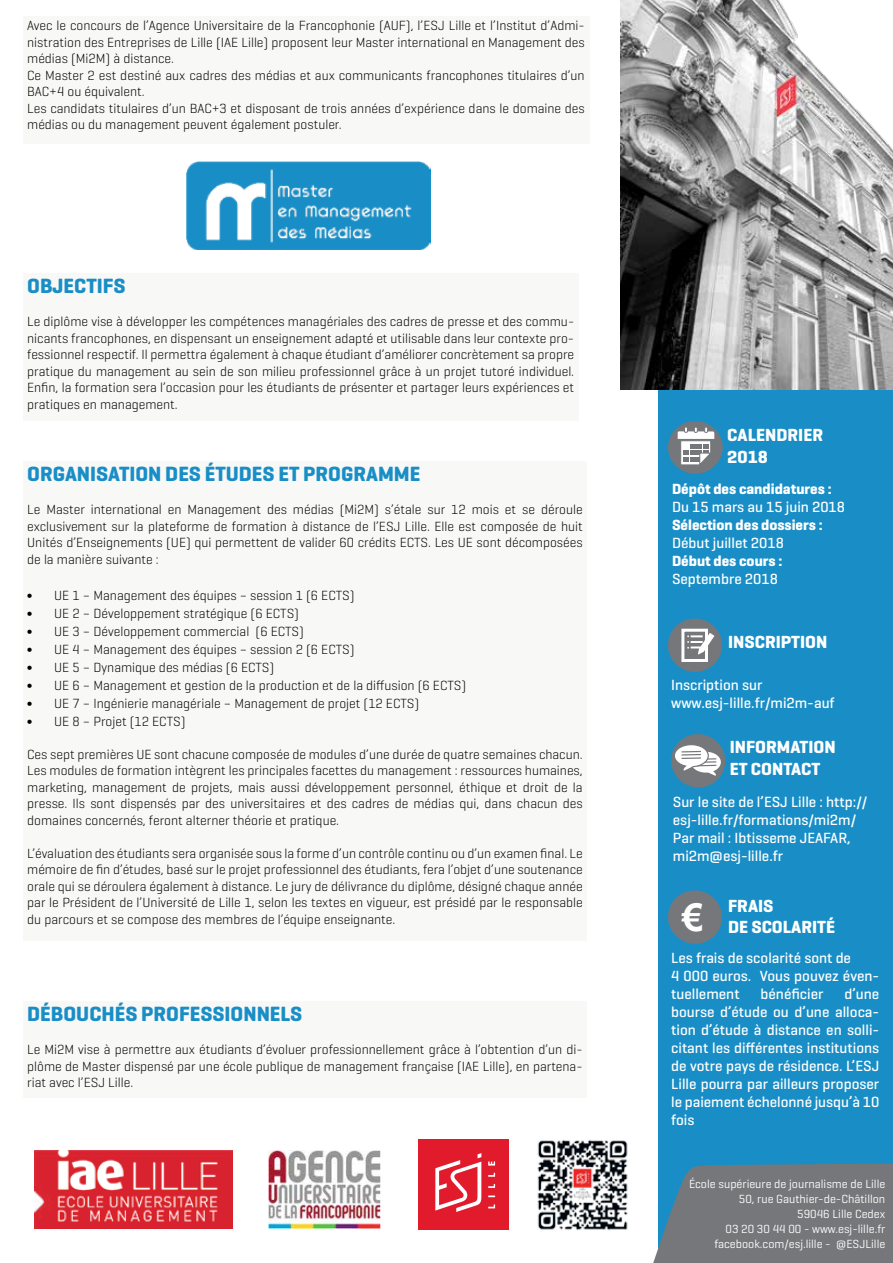
<style>
.page{position:relative;width:893px;height:1263px;background:#fff}
.page>*{position:absolute;margin:0;border:0;box-sizing:border-box;transform-origin:0 0}
.t1{font:700 21px "Geogrotesque";color:#198ec6}
.t2{font:700 17.85px/21.5px "Geogrotesque";color:#fff}
.t3{font:500 15px/18px "Geogrotesque";color:#fff}
.t4{font:700 15px "Geogrotesque";color:#fff}
.t5{font:300 13.5px/16.5px "Geogrotesque";color:#000;text-align:justify}
.t6{font:12px/15px "Geogrotesque";color:#fff;text-align:right}
.s1{font-family:"Arial";font-size:38.25px}
</style>
<div class="page">
<div style="left:23px;top:461px;width:564px;height:480px;background:#f8f8f7"></div>
<div style="left:23px;top:273px;width:555px;height:148px;background:#f8f8f7"></div>
<div style="left:23px;top:16px;width:566px;height:128px;background:#f8f8f7"></div>
<div style="left:23px;top:1001px;width:564px;height:96px;background:#f8f8f7"></div>
<div style="left:658px;top:284px;width:235px;height:979px;background:#198ec6"></div>
<svg style="left:653px;top:1163px;width:240px;height:100px;background:#727c82"></svg>
<img style="left:621px;top:0;width:272px;height:390px">
<div style="left:668px;top:421px;width:55px;height:53px;background:#76777a;border-radius:50%"></div>
<svg style="left:678px;top:426px;width:36px;height:39px"></svg>
<div style="left:668px;top:618px;width:54px;height:54px;background:#76777a;border-radius:50%"></div>
<div style="left:681px;top:629px;width:27px;height:33px;background:#76777a;border:3px solid #fff"></div>
<svg style="left:687px;top:633px;width:27px;height:22px"></svg>
<img style="left:537px;top:1139px;width:91px;height:92px">
<svg style="left:668px;top:890px;width:54px;height:54px"></svg>
<svg style="left:671px;top:734px;width:55px;height:54px"></svg>
<img style="left:186px;top:161px;width:244px;height:88px">
<img style="left:269px;top:1150px;width:111px;height:78px">
<img style="left:34px;top:1150px;width:198px;height:78px">
<div style="left:418px;top:1138px;width:90px;height:91px;background:#e11a2c"></div>
<svg style="left:435px;top:1153px;width:46px;height:59px"></svg>
<svg style="left:488px;top:1204px;width:7px;height:4px"></svg>
<svg style="left:488px;top:1195px;width:7px;height:2px"></svg>
<svg style="left:488px;top:1184px;width:7px;height:4px"></svg>
<svg style="left:488px;top:1173px;width:7px;height:4px"></svg>
<svg style="left:488px;top:1161px;width:7px;height:4px"></svg>
<p class="t5" style="left:27px;top:17px;width:559px;text-align:left">Avec le concours de l’Agence Universitaire de la Francophonie (AUF), l’ESJ Lille et l’Institut d’Admi&shy;nistration des Entreprises de Lille (IAE Lille) proposent leur Master international en Management des médias (Mi2M) à distance.<br>Ce Master 2 est destiné aux cadres des médias et aux communicants francophones titulaires d’un BAC+4 ou équivalent.<br>Les candidats titulaires d’un BAC+3 et disposant de trois années d’expérience dans le domaine des médias ou du management peuvent également postuler.</p>
<h1 class="t1" style="left:27px;top:273px;width:100px">OBJECTIFS</h1>
<p class="t5" style="left:27px;top:313px;width:548px">Le diplôme vise à développer les compétences managériales des cadres de presse et des commu&shy;nicants francophones, en dispensant un enseignement adapté et utilisable dans leur contexte pro&shy;fessionnel respectif. Il permettra également à chaque étudiant d’améliorer concrètement sa propre pratique du management au sein de son milieu professionnel grâce à un projet tutoré individuel.<br>Enfin, la formation sera l’occasion pour les étudiants de présenter et partager leurs expériences et pratiques en management.</p>
<h1 class="t1" style="left:27px;top:461px;width:395px">ORGANISATION DES ÉTUDES ET PROGRAMME</h1>
<p class="t5" style="left:27px;top:501px;width:557px">Le Master international en Management des médias (Mi2M) s’étale sur 12 mois et se déroule exclusivement sur la plateforme de formation à distance de l’ESJ Lille. Elle est composée de huit Unités d’Enseignements (UE) qui permettent de valider 60 crédits ECTS. Les UE sont décomposées de la manière suivante :</p>
<p class="t5" style="left:27px;top:587px;width:7px">∫</p>
<p class="t5" style="left:54px;top:587px;width:302px">UE 1 – Management des équipes – session 1 (6 ECTS)</p>
<p class="t5" style="left:27px;top:605px;width:7px">∫</p>
<p class="t5" style="left:54px;top:605px;width:246px">UE 2 – Développement stratégique (6 ECTS)</p>
<p class="t5" style="left:27px;top:623px;width:7px">∫</p>
<p class="t5" style="left:54px;top:623px;width:251px">UE 3 – Développement commercial (6 ECTS)</p>
<p class="t5" style="left:27px;top:641px;width:7px">∫</p>
<p class="t5" style="left:54px;top:641px;width:302px">UE 4 – Management des équipes – session 2 (6 ECTS)</p>
<p class="t5" style="left:27px;top:659px;width:7px">∫</p>
<p class="t5" style="left:54px;top:659px;width:222px">UE 5 – Dynamique des médias (6 ECTS)</p>
<p class="t5" style="left:27px;top:677px;width:7px">∫</p>
<p class="t5" style="left:54px;top:677px;width:413px">UE 6 – Management et gestion de la production et de la diffusion (6 ECTS)</p>
<p class="t5" style="left:27px;top:695px;width:7px">∫</p>
<p class="t5" style="left:54px;top:695px;width:366px">UE 7 – Ingénierie managériale – Management de projet (12 ECTS)</p>
<p class="t5" style="left:27px;top:713px;width:7px">∫</p>
<p class="t5" style="left:54px;top:713px;width:133px">UE 8 – Projet (12 ECTS)</p>
<p class="t5" style="left:27px;top:746px;width:557px">Ces sept premières UE sont chacune composée de modules d’une durée de quatre semaines chacun.<br>Les modules de formation intègrent les principales facettes du management : ressources humaines, marketing, management de projets, mais aussi développement personnel, éthique et droit de la presse. Ils sont dispensés par des universitaires et des cadres de médias qui, dans chacun des domaines concernés, feront alterner théorie et pratique.</p>
<p class="t5" style="left:27px;top:844px;width:557px">L’évaluation des étudiants sera organisée sous la forme d’un contrôle continu ou d’un examen final. Le mémoire de fin d’études, basé sur le projet professionnel des étudiants, fera l’objet d’une soutenance orale qui se déroulera également à distance. Le jury de délivrance du diplôme, désigné chaque année par le Président de l’Université de Lille 1, selon les textes en vigueur, est présidé par le responsable du parcours et se compose des membres de l’équipe enseignante.</p>
<h1 class="t1" style="left:27px;top:1001px;width:277px">DÉBOUCHÉS PROFESSIONNELS</h1>
<p class="t5" style="left:27px;top:1041px;width:557px">Le Mi2M vise à permettre aux étudiants d’évoluer professionnellement grâce à l’obtention d’un di&shy;plôme de Master dispensé par une école publique de management française (IAE Lille), en partena&shy;riat avec l’ESJ Lille.</p>
<h2 class="t2" style="left:727px;top:424px;width:97px">CALENDRIER<br>2018</h2>
<p class="t4" style="left:672px;top:480px;width:161px">Dépôt des candidatures :</p>
<p class="t3" style="left:672px;top:498px;width:175px">Du 15 mars au 15 juin 2018</p>
<p class="t4" style="left:672px;top:516px;width:152px">Sélection des dossiers :</p>
<p class="t3" style="left:672px;top:534px;width:113px">Début juillet 2018</p>
<p class="t4" style="left:672px;top:552px;width:112px">Début des cours :</p>
<p class="t3" style="left:672px;top:570px;width:107px">Septembre 2018</p>
<h2 class="t2" style="left:728px;top:631px;width:101px">INSCRIPTION</h2>
<p class="t3" style="left:671px;top:676px;width:165px">Inscription sur www.esj-lille.fr/mi2m-auf</p>
<h2 class="t2" style="left:730px;top:736px;width:107px">INFORMATION<br>ET CONTACT</h2>
<p class="t3" style="left:673px;top:792px;width:196px">Sur le site de l’ESJ Lille : http:// esj-lille.fr/formations/mi2m/<br>Par mail : Ibtisseme JEAFAR, mi2m@esj-lille.fr</p>
<h2 class="t2" style="left:682px;top:895px;width:154px;text-indent:46px">FRAIS<br><span class="s1">€</span> DE SCOLARITÉ</h2>
<p class="t3" style="left:671px;top:948px;width:210px">Les frais de scolarité sont de<br>4 000 euros. Vous pouvez éven&shy;tuellement</p>
<p class="t3" style="left:671px;top:984px;width:210px;text-align:justify;text-indent:173px">d’une bourse d’étude ou d’une alloca&shy;tion d’étude à distance en solli&shy;citant les différentes institutions de votre pays de résidence. L’ESJ Lille pourra par ailleurs proposer le paiement échelonné jusqu’à 10 fois</p>
<p class="t3" style="left:760px;top:984px;width:64px">bénéficier</p>
<p class="t6" style="left:689px;top:1176px;width:198px">École supérieure de journalisme de Lille<br>50, rue Gauthier-de-Châtillon<br>59046 Lille Cedex<br>03 20 30 44 00 - www.esj-lille.fr facebook.com/esj.lille - @ESJLille</p>
</div>
